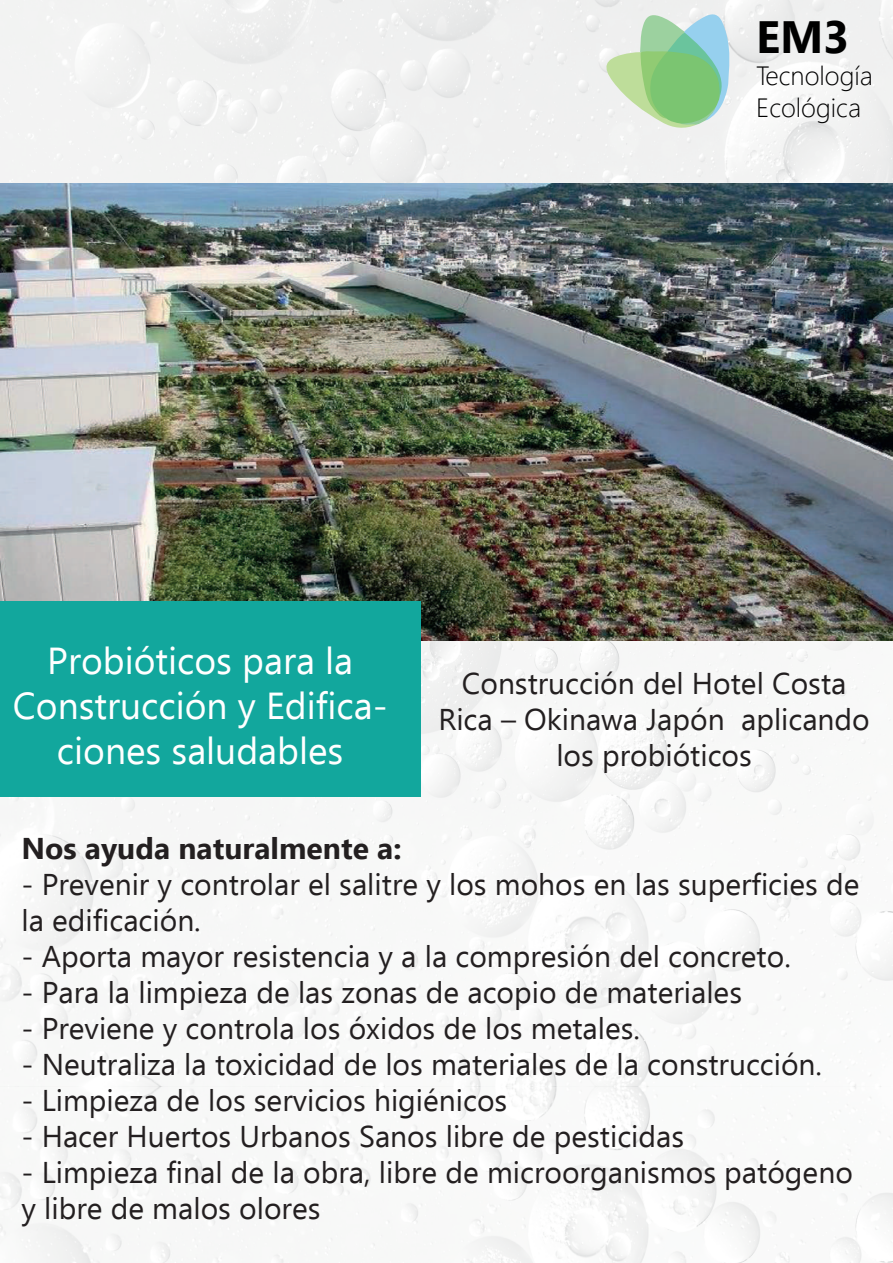
<style>
.page{position:relative;width:893px;height:1263px;background:#fff}
.page>*{position:absolute;margin:0;border:0;box-sizing:border-box;transform-origin:0 0}
.t1{font:700 45.3px "Segoe UI";color:#000}
.t2{font:37.5px/45px "Ebrima";color:#fff;text-align:center}
.t3{font:30px/36px "Ebrima";color:#231f20}
.t4{font:700 30px "Ebrima";color:#231f20}
.t5{font:300 26.4px/31.7px "Segoe UI";color:#000}
</style>
<div class="page">
<img style="left:0;top:0;width:892px;height:1263px">
<img style="left:0;top:184px;width:893px;height:457px">
<div style="left:0;top:601px;width:420px;height:195px;background:#12a79d"></div>
<svg style="left:602px;top:13px;width:128px;height:117px"></svg>
<h1 class="t1" style="left:756px;top:-5px;width:95px">EM3</h1>
<p class="t5" style="left:756px;top:57px;width:118px">Tecnología<br>Ecológica</p>
<p class="t2" style="left:13px;top:637px;width:376px">Probióticos para la<br>Construcción y Edifica&shy;ciones saludables</p>
<p class="t3" style="left:438px;top:665px;width:433px;text-align:center">Construcción del Hotel Costa<br>Rica – Okinawa Japón aplicando los probióticos</p>
<p class="t4" style="left:21px;top:825px;width:381px">Nos ayuda naturalmente a:</p>
<p class="t3" style="left:21px;top:866px;width:839px">- Prevenir y controlar el salitre y los mohos en las superficies de la edificación.</p>
<p class="t3" style="left:21px;top:938px;width:771px">- Aporta mayor resistencia y a la compresión del concreto.</p>
<p class="t3" style="left:21px;top:974px;width:722px">- Para la limpieza de las zonas de acopio de materiales</p>
<p class="t3" style="left:21px;top:1010px;width:620px">- Previene y controla los óxidos de los metales.</p>
<p class="t3" style="left:21px;top:1046px;width:802px">- Neutraliza la toxicidad de los materiales de la construcción.</p>
<p class="t3" style="left:21px;top:1082px;width:487px">- Limpieza de los servicios higiénicos</p>
<p class="t3" style="left:21px;top:1118px;width:664px">- Hacer Huertos Urbanos Sanos libre de pesticidas</p>
<p class="t3" style="left:21px;top:1154px;width:833px">- Limpieza final de la obra, libre de microorganismos patógeno y libre de malos olores</p>
</div>
